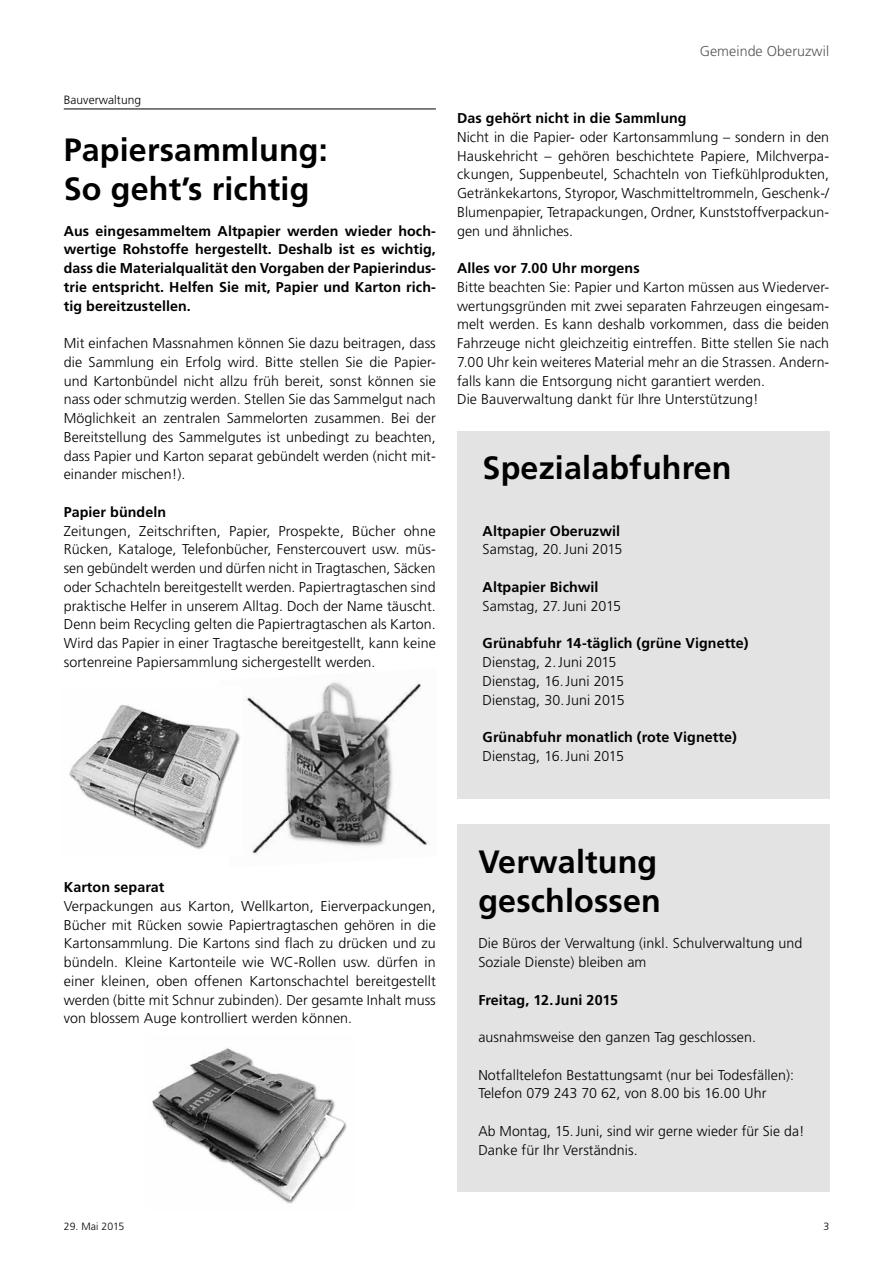
<style>
.page{position:relative;width:893px;height:1263px;background:#fff}
.page>*{position:absolute;margin:0;border:0;box-sizing:border-box;transform-origin:0 0}
.t1{font:700 32.25px/39px "Frutiger LT Std";letter-spacing:.005em;color:#000}
.t2{font:300 14.25px/18.8px "Frutiger LT Std";letter-spacing:.005em;color:#000}
.t3{font:700 14.25px/18.8px "Frutiger LT Std";letter-spacing:.005em;color:#000;text-align:justify}
.t4{font:300 14.25px "Frutiger LT Std";letter-spacing:.005em;color:#565655}
.t5{font:300 12px "Frutiger LT Std";letter-spacing:.005em;color:#000}
.t6{font:300 10.5px "Frutiger LT Std";letter-spacing:.005em;color:#000}
</style>
<div class="page">
<img style="left:152px;top:1047px;width:195px;height:157px">
<img style="left:246px;top:682px;width:182px;height:173px">
<img style="left:69px;top:705px;width:171px;height:144px">
<div style="left:457px;top:431px;width:372px;height:367px;background:#e3e3e3"></div>
<div style="left:457px;top:824px;width:372px;height:368px;background:#e3e3e3"></div>
<hr style="left:64px;top:109px;width:372px;height:1px;background:#000">
<p class="t5" style="left:64px;top:93px;width:79px">Bauverwaltung</p>
<h1 class="t1" style="left:64px;top:130px;width:265px">Papiersammlung:<br>So geht’s richtig</h1>
<p class="t3" style="left:64px;top:221px;width:374px">Aus eingesammeltem Altpapier werden wieder hoch&shy;wertige Rohstoffe hergestellt. Deshalb ist es wichtig, dass die Materialqualität den Vorgaben der Papierindus&shy;trie entspricht. Helfen Sie mit, Papier und Karton rich&shy;tig bereitzustellen.</p>
<p class="t2" style="left:64px;top:334px;width:374px;text-align:justify">Mit einfachen Massnahmen können Sie dazu beitragen, dass die Sammlung ein Erfolg wird. Bitte stellen Sie die Papier&shy;und Kartonbündel nicht allzu früh bereit, sonst können sie nass oder schmutzig werden. Stellen Sie das Sammelgut nach Möglichkeit an zentralen Sammelorten zusammen. Bei der Bereitstellung des Sammelgutes ist unbedingt zu beachten, dass Papier und Karton separat gebündelt werden (nicht mit&shy;einander mischen!).</p>
<p class="t3" style="left:64px;top:503px;width:104px">Papier bündeln</p>
<p class="t2" style="left:64px;top:522px;width:374px;text-align:justify">Zeitungen, Zeitschriften, Papier, Prospekte, Bücher ohne Rücken, Kataloge, Telefonbücher, Fenstercouvert usw. müs&shy;sen gebündelt werden und dürfen nicht in Tragtaschen, Säcken oder Schachteln bereitgestellt werden. Papiertragtaschen sind praktische Helfer in unserem Alltag. Doch der Name täuscht.<br>Denn beim Recycling gelten die Papiertragtaschen als Karton.<br>Wird das Papier in einer Tragtasche bereitgestellt, kann keine sortenreine Papiersammlung sichergestellt werden.</p>
<p class="t4" style="left:700px;top:43px;width:131px">Gemeinde Oberuzwil</p>
<p class="t3" style="left:457px;top:109px;width:231px">Das gehört nicht in die Sammlung</p>
<p class="t2" style="left:457px;top:128px;width:374px;text-align:justify">Nicht in die Papier- oder Kartonsammlung – sondern in den Hauskehricht – gehören beschichtete Papiere, Milchverpa&shy;ckungen, Suppenbeutel, Schachteln von Tiefkühlprodukten, Getränkekartons, Styropor, Waschmitteltrommeln, Geschenk-/ Blumenpapier, Tetrapackungen, Ordner, Kunststoffverpackun&shy;gen und ähnliches.</p>
<p class="t3" style="left:457px;top:259px;width:184px">Alles vor 7.00 Uhr morgens</p>
<p class="t2" style="left:457px;top:278px;width:374px">Bitte beachten Sie: Papier und Karton müssen aus Wiederver&shy;wertungsgründen mit zwei separaten Fahrzeugen eingesam&shy;melt werden. Es kann deshalb vorkommen, dass die beiden Fahrzeuge nicht gleichzeitig eintreffen. Bitte stellen Sie nach 7.00 Uhr kein weiteres Material mehr an die Strassen. Andern&shy;falls kann die Entsorgung nicht garantiert werden.<br>Die Bauverwaltung dankt für Ihre Unterstützung!</p>
<h1 class="t1" style="left:483px;top:449px;width:251px">Spezialabfuhren</h1>
<p class="t3" style="left:483px;top:521px;width:139px">Altpapier Oberuzwil</p>
<p class="t2" style="left:483px;top:540px;width:141px">Samstag, 20.Juni 2015</p>
<p class="t3" style="left:483px;top:578px;width:117px">Altpapier Bichwil</p>
<p class="t2" style="left:483px;top:597px;width:140px">Samstag, 27.Juni 2015</p>
<p class="t3" style="left:483px;top:634px;width:268px">Grünabfuhr 14-täglich (grüne Vignette)</p>
<p class="t2" style="left:483px;top:653px;width:143px">Dienstag, 2.Juni 2015<br>Dienstag, 16.Juni 2015<br>Dienstag, 30.Juni 2015</p>
<p class="t3" style="left:483px;top:728px;width:256px">Grünabfuhr monatlich (rote Vignette)</p>
<p class="t2" style="left:483px;top:747px;width:143px">Dienstag, 16.Juni 2015</p>
<p class="t3" style="left:64px;top:878px;width:102px">Karton separat</p>
<p class="t2" style="left:64px;top:897px;width:374px;text-align:justify">Verpackungen aus Karton, Wellkarton, Eierverpackungen, Bücher mit Rücken sowie Papiertragtaschen gehören in die Kartonsammlung. Die Kartons sind flach zu drücken und zu bündeln. Kleine Kartonteile wie WC-Rollen usw. dürfen in einer kleinen, oben offenen Kartonschachtel bereitgestellt werden (bitte mit Schnur zubinden). Der gesamte Inhalt muss von blossem Auge kontrolliert werden können.</p>
<h1 class="t1" style="left:478px;top:843px;width:184px">Verwaltung geschlossen</h1>
<p class="t2" style="left:478px;top:934px;width:326px">Die Büros der Verwaltung (inkl. Schulverwaltung und<br>Soziale Dienste) bleiben am</p>
<p class="t3" style="left:478px;top:990px;width:141px">Freitag, 12.Juni 2015</p>
<p class="t2" style="left:478px;top:1028px;width:279px">ausnahmsweise den ganzen Tag geschlossen.</p>
<p class="t2" style="left:478px;top:1065px;width:317px">Notfalltelefon Bestattungsamt (nur bei Todesfällen):<br>Telefon 079 243 70 62, von 8.00 bis 16.00 Uhr</p>
<p class="t2" style="left:478px;top:1122px;width:328px">Ab Montag, 15.Juni, sind wir gerne wieder für Sie da!<br>Danke für Ihr Verständnis.</p>
<p class="t6" style="left:64px;top:1220px;width:62px">29. Mai 2015</p>
<p class="t6" style="left:823px;top:1220px;width:7px">3</p>
</div>
